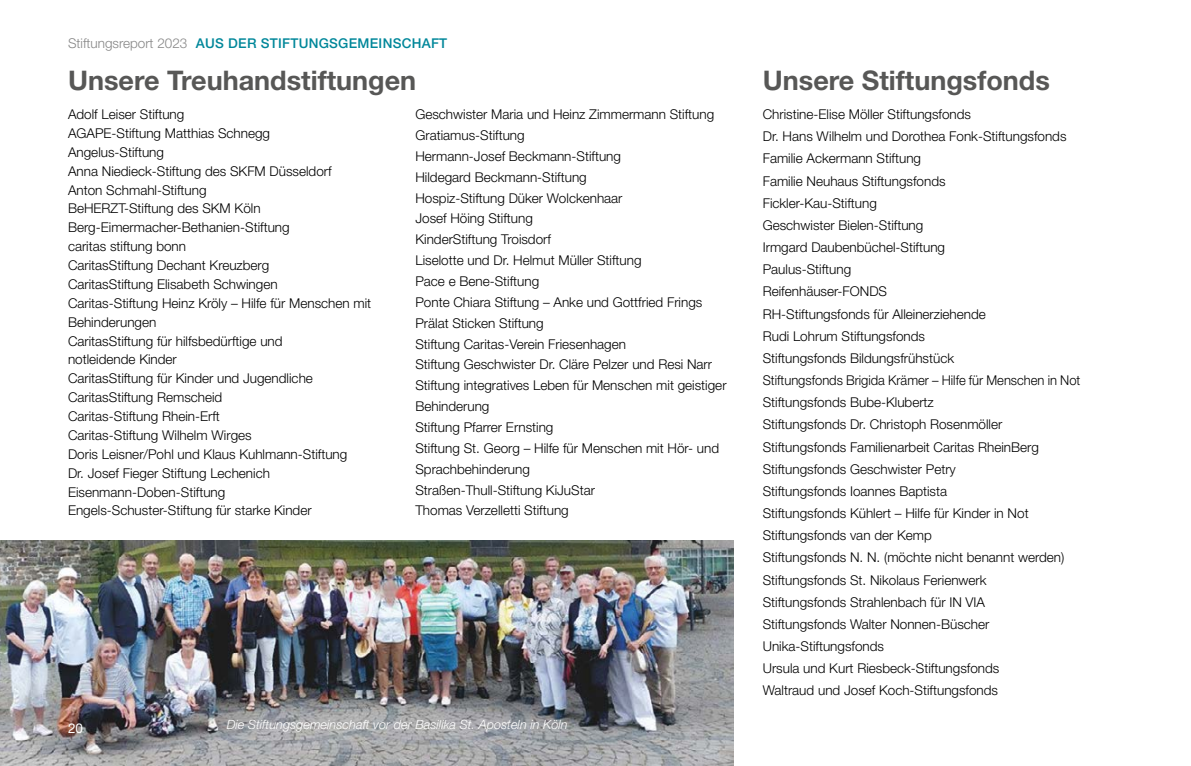
<style>
.page{position:relative;width:1191px;height:766px;background:#fff}
.page>*{position:absolute;margin:0;border:0;box-sizing:border-box;transform-origin:0 0}
.t1{font:700 27px "Helvetica Neue LT Pro";color:#575756}
.t2{font:300 13.5px/22.2px "Helvetica Neue LT Pro";color:#000}
.t3{font:500 13.5px "Helvetica Neue LT Pro";letter-spacing:.02em;color:#00879a}
.t4{font:13.5px "Helvetica Neue LT Pro";color:#fff}
.t5{font:italic 300 12.75px "Helvetica Neue LT Pro";color:#fff}
.s1{font-weight:300;color:#878787}
</style>
<div class="page">
<img style="left:0;top:540px;width:733px;height:225px">
<p class="t3" style="left:68px;top:35px;width:381px"><span class="s1">Stiftungsreport 2023</span> AUS DER STIFTUNGSGEMEINSCHAFT</p>
<h1 class="t1" style="left:68px;top:63px;width:350px">Unsere Treuhandstiftungen</h1>
<p class="t2" style="left:68px;top:104px;width:305px;line-height:18.9px">Adolf Leiser Stiftung<br>AGAPE-Stiftung Matthias Schnegg<br>Angelus-Stiftung<br>Anna Niedieck-Stiftung des SKFM Düsseldorf<br>Anton Schmahl-Stiftung<br>BeHERZT-Stiftung des SKM Köln Berg-Eimermacher-Bethanien-Stiftung<br>caritas stiftung bonn<br>CaritasStiftung Dechant Kreuzberg<br>CaritasStiftung Elisabeth Schwingen Caritas-Stiftung Heinz Kröly – Hilfe für Menschen mit Behinderungen<br>CaritasStiftung für hilfsbedürftige und<br>notleidende Kinder<br>CaritasStiftung für Kinder und Jugendliche CaritasStiftung Remscheid<br>Caritas-Stiftung Rhein-Erft<br>Caritas-Stiftung Wilhelm Wirges<br>Doris Leisner/Pohl und Klaus Kuhlmann-Stiftung<br>Dr. Josef Fieger Stiftung Lechenich Eisenmann-Doben-Stiftung Engels-Schuster-Stiftung für starke Kinder</p>
<p class="t2" style="left:415px;top:103px;width:313px;line-height:20.9px">Geschwister Maria und Heinz Zimmermann Stiftung Gratiamus-Stiftung<br>Hermann-Josef Beckmann-Stiftung<br>Hildegard Beckmann-Stiftung<br>Hospiz-Stiftung Düker Wolckenhaar<br>Josef Höing Stiftung<br>KinderStiftung Troisdorf<br>Liselotte und Dr. Helmut Müller Stiftung<br>Pace e Bene-Stiftung<br>Ponte Chiara Stiftung – Anke und Gottfried Frings Prälat Sticken Stiftung<br>Stiftung Caritas-Verein Friesenhagen<br>Stiftung Geschwister Dr. Cläre Pelzer und Resi Narr Stiftung integratives Leben für Menschen mit geistiger Behinderung<br>Stiftung Pfarrer Ernsting<br>Stiftung St. Georg – Hilfe für Menschen mit Hör- und Sprachbehinderung<br>Straßen-Thull-Stiftung KiJuStar<br>Thomas Verzelletti Stiftung</p>
<p class="t4" style="left:68px;top:719px;width:17px">20</p>
<p class="t5" style="left:227px;top:716px;width:342px">Die Stiftungsgemeinschaft vor der Basilika St. Aposteln in Köln</p>
<h1 class="t1" style="left:763px;top:63px;width:289px">Unsere Stiftungsfonds</h1>
<p class="t2" style="left:763px;top:103px;width:319px">Christine-Elise Möller Stiftungsfonds<br>Dr. Hans Wilhelm und Dorothea Fonk-Stiftungsfonds Familie Ackermann Stiftung<br>Familie Neuhaus Stiftungsfonds<br>Fickler-Kau-Stiftung<br>Geschwister Bielen-Stiftung<br>Irmgard Daubenbüchel-Stiftung<br>Paulus-Stiftung<br>Reifenhäuser-FONDS<br>RH-Stiftungsfonds für Alleinerziehende<br>Rudi Lohrum Stiftungsfonds<br>Stiftungsfonds Bildungsfrühstück<br>Stiftungsfonds Brigida Krämer – Hilfe für Menschen in Not Stiftungsfonds Bube-Klubertz<br>Stiftungsfonds Dr. Christoph Rosenmöller Stiftungsfonds Familienarbeit Caritas RheinBerg Stiftungsfonds Geschwister Petry<br>Stiftungsfonds Ioannes Baptista<br>Stiftungsfonds Kühlert – Hilfe für Kinder in Not Stiftungsfonds van der Kemp<br>Stiftungsfonds N. N. (möchte nicht benannt werden)<br>Stiftungsfonds St. Nikolaus Ferienwerk<br>Stiftungsfonds Strahlenbach für IN VIA<br>Stiftungsfonds Walter Nonnen-Büscher Unika-Stiftungsfonds<br>Ursula und Kurt Riesbeck-Stiftungsfonds<br>Waltraud und Josef Koch-Stiftungsfonds</p>
</div>
